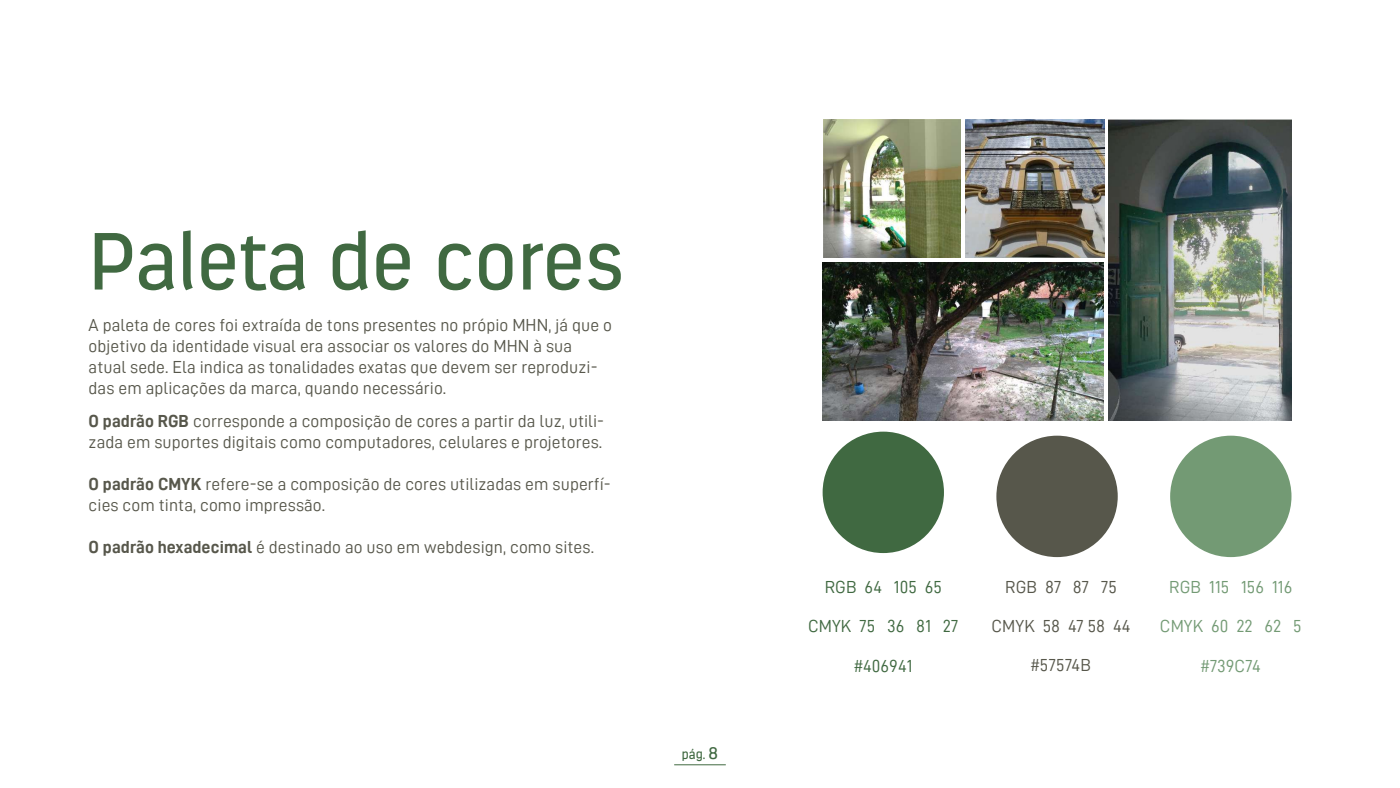
<style>
.page{position:relative;width:1400px;height:788px;background:#fff}
.page>*{position:absolute;margin:0;border:0;box-sizing:border-box;transform-origin:0 0}
.t1{font:80.67px "Estandar";letter-spacing:.005em;color:#406941}
.t2{font:17.5px/21px "D DIN";letter-spacing:.005em;color:#57574b}
.t3{font:17.5px "D DIN";letter-spacing:.005em;color:#739a74}
.t4{font:17.5px "D DIN";letter-spacing:.005em;color:#406941}
.t5{font:13.12px "Estandar";color:#406941}
.s1{font-family:"D DIN Bold"}
.s2{font-size:16.62px}
</style>
<div class="page">
<div style="left:823px;top:431px;width:121px;height:122px;background:#406941;border-radius:50%"></div>
<div style="left:996px;top:435px;width:122px;height:122px;background:#57574b;border-radius:50%"></div>
<div style="left:1170px;top:435px;width:122px;height:122px;background:#739a74;border-radius:50%"></div>
<hr style="left:674px;top:764px;width:52px;height:1px;background:#406941">
<img style="left:823px;top:262px;width:281px;height:158px">
<img style="left:824px;top:119px;width:137px;height:138px">
<img style="left:966px;top:119px;width:138px;height:138px">
<img style="left:1108px;top:119px;width:184px;height:301px">
<h1 class="t1" style="left:90px;top:214px;width:535px">Paleta de cores</h1>
<p class="t2" style="left:89px;top:314px;width:525px">A paleta de cores foi extraída de tons presentes no própio MHN, já que o objetivo da identidade visual era associar os valores do MHN à sua atual sede. Ela indica as tonalidades exatas que devem ser reproduzi&shy;das em aplicações da marca, quando necessário.</p>
<p class="t2" style="left:89px;top:410px;width:517px"><span class="s1">O padrão RGB</span> corresponde a composição de cores a partir da luz, utili&shy;zada em suportes digitais como computadores, celulares e projetores.</p>
<p class="t2" style="left:89px;top:473px;width:524px"><span class="s1">O padrão CMYK</span> refere-se a composição de cores utilizadas em superfí&shy;cies com tinta, como impressão.</p>
<p class="t2" style="left:89px;top:536px;width:507px"><span class="s1">O padrão hexadecimal</span> é destinado ao uso em webdesign, como sites.</p>
<p class="t5" style="left:682px;top:746px;width:38px">pág. <span class="s2">8</span></p>
<p class="t4" style="left:825px;top:577px;width:119px">RGB 64 105 65</p>
<p class="t4" style="left:808px;top:616px;width:152px">CMYK 75 36 81 27</p>
<p class="t4" style="left:854px;top:656px;width:60px">#406941</p>
<p class="t2" style="left:1005px;top:575px;width:113px">RGB 87 87 75</p>
<p class="t2" style="left:992px;top:615px;width:141px">CMYK 58 47 58 44</p>
<p class="t2" style="left:1031px;top:654px;width:62px">#57574B</p>
<p class="t3" style="left:1169px;top:577px;width:125px">RGB 115 156 116</p>
<p class="t3" style="left:1160px;top:616px;width:143px">CMYK 60 22 62 5</p>
<p class="t3" style="left:1201px;top:656px;width:62px">#739C74</p>
</div>
